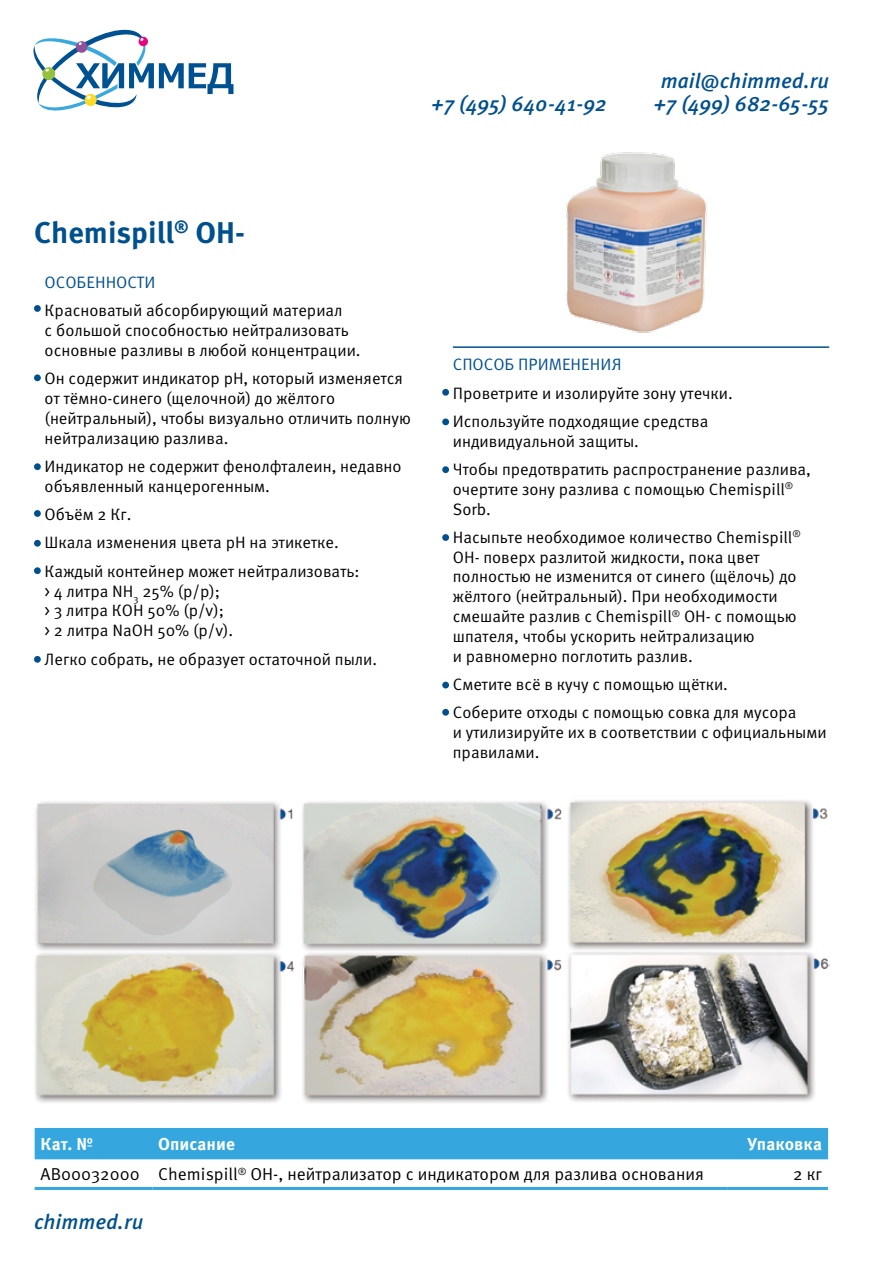
<style>
.page{position:relative;width:893px;height:1263px;background:#fff}
.page>*{position:absolute;margin:0;border:0;box-sizing:border-box;transform-origin:0 0}
.t1{font:700 30px "Meta Pro";color:#01508e}
.t2{font:italic 500 21px "Meta Pro";color:#01508e}
.t3{font:17.25px "Meta Pro";color:#000}
.t4{font:700 17.25px "Meta Pro";color:#fff}
.t5{font:16.5px/19.8px "Meta Pro";color:#000}
.t6{font:16.5px "Meta Pro";color:#01508e}
</style>
<div class="page">
<svg style="left:33px;top:30px;width:200px;height:81px"></svg>
<img style="left:566px;top:152px;width:141px;height:181px">
<div style="left:34px;top:305px;width:7px;height:7px;background:#01508e;border-radius:50%"></div>
<div style="left:34px;top:374px;width:7px;height:7px;background:#01508e;border-radius:50%"></div>
<div style="left:34px;top:463px;width:7px;height:7px;background:#01508e;border-radius:50%"></div>
<div style="left:34px;top:510px;width:7px;height:7px;background:#01508e;border-radius:50%"></div>
<div style="left:34px;top:540px;width:7px;height:7px;background:#01508e;border-radius:50%"></div>
<div style="left:34px;top:567px;width:7px;height:7px;background:#01508e;border-radius:50%"></div>
<div style="left:34px;top:656px;width:7px;height:7px;background:#01508e;border-radius:50%"></div>
<div style="left:442px;top:389px;width:7px;height:7px;background:#01508e;border-radius:50%"></div>
<div style="left:442px;top:418px;width:7px;height:7px;background:#01508e;border-radius:50%"></div>
<div style="left:442px;top:466px;width:7px;height:7px;background:#01508e;border-radius:50%"></div>
<div style="left:442px;top:534px;width:7px;height:7px;background:#01508e;border-radius:50%"></div>
<div style="left:442px;top:682px;width:7px;height:6px;background:#01508e;border-radius:50%"></div>
<div style="left:442px;top:709px;width:7px;height:7px;background:#01508e;border-radius:50%"></div>
<div style="left:35px;top:1128px;width:793px;height:31px;background:#35a7de"></div>
<hr style="left:35px;top:1187px;width:117px;height:3px;background:#35a7de">
<hr style="left:152px;top:1187px;width:576px;height:3px;background:#35a7de">
<hr style="left:728px;top:1187px;width:100px;height:3px;background:#35a7de">
<hr style="left:453px;top:346px;width:376px;height:2px;background:#01508e">
<img style="left:35px;top:800px;width:795px;height:303px">
<p class="t2" style="left:661px;top:68px;width:170px">mail@chimmed.ru</p>
<p class="t2" style="left:432px;top:90px;width:177px">+7 (495) 640-41-92</p>
<p class="t2" style="left:654px;top:90px;width:177px">+7 (499) 682-65-55</p>
<h1 class="t1" style="left:34px;top:214px;width:212px">Chemispill<sup>®</sup> OH-</h1>
<p class="t6" style="left:45px;top:272px;width:112px">ОСОБЕННОСТИ</p>
<p class="t5" style="left:45px;top:301px;width:317px">Красноватый абсорбирующий материал<br>с большой способностью нейтрализовать основные разливы в любой концентрации.</p>
<p class="t5" style="left:45px;top:369px;width:368px">Он содержит индикатор pH, который изменяется от тёмно-синего (щелочной) до жёлтого (нейтральный), чтобы визуально отличить полную нейтрализацию разлива.</p>
<p class="t5" style="left:45px;top:457px;width:358px">Индикатор не содержит фенолфталеин, недавно объявленный канцерогенным.</p>
<p class="t5" style="left:45px;top:501px;width:316px;line-height:28.3px">Объём 2 Кг.<br>Шкала изменения цвета pH на этикетке.<br>Каждый контейнер может нейтрализовать:</p>
<p class="t5" style="left:45px;top:581px;width:190px">&gt; 4 литра NH<sub>3</sub> 25% (p/p);<br>&gt; 3 литра КОН 50% (p/v); &gt; 2 литра NaOH 50% (p/v).</p>
<p class="t5" style="left:45px;top:649px;width:334px">Легко собрать, не образует остаточной пыли.</p>
<p class="t6" style="left:453px;top:354px;width:170px">СПОСОБ ПРИМЕНЕНИЯ</p>
<p class="t5" style="left:453px;top:379px;width:281px;line-height:28.3px">Проветрите и изолируйте зону утечки.<br>Используйте подходящие средства</p>
<p class="t5" style="left:453px;top:427px;width:360px;line-height:28.3px">индивидуальной защиты.<br>Чтобы предотвратить распространение разлива,</p>
<p class="t5" style="left:453px;top:480px;width:342px">очертите зону разлива с помощью Chemispill<sup>®<br></sup>Sorb.</p>
<p class="t5" style="left:453px;top:528px;width:349px">Насыпьте необходимое количество Chemispill<sup>® </sup>OH- поверх разлитой жидкости, пока цвет полностью не изменится от синего (щёлочь) до жёлтого (нейтральный). При необходимости смешайте разлив с Chemispill<sup>®</sup> OH- с помощью шпателя, чтобы ускорить нейтрализацию<br>и равномерно поглотить разлив.</p>
<p class="t5" style="left:453px;top:671px;width:345px;line-height:28.3px">Сметите всё в кучу с помощью щётки.<br>Соберите отходы с помощью совка для мусора</p>
<p class="t5" style="left:453px;top:723px;width:375px">и утилизируйте их в соответствии с официальными правилами.</p>
<p class="t4" style="left:41px;top:1133px;width:54px">Кат. №</p>
<p class="t4" style="left:158px;top:1133px;width:78px">Описание</p>
<p class="t4" style="left:747px;top:1133px;width:76px">Упаковка</p>
<p class="t3" style="left:41px;top:1163px;width:665px">AB00032000 Chemispill<sup>®</sup> OH-, нейтрализатор с индикатором для разлива основания</p>
<p class="t3" style="left:793px;top:1163px;width:30px">2 кг</p>
<p class="t2" style="left:34px;top:1208px;width:111px">chimmed.ru</p>
</div>
